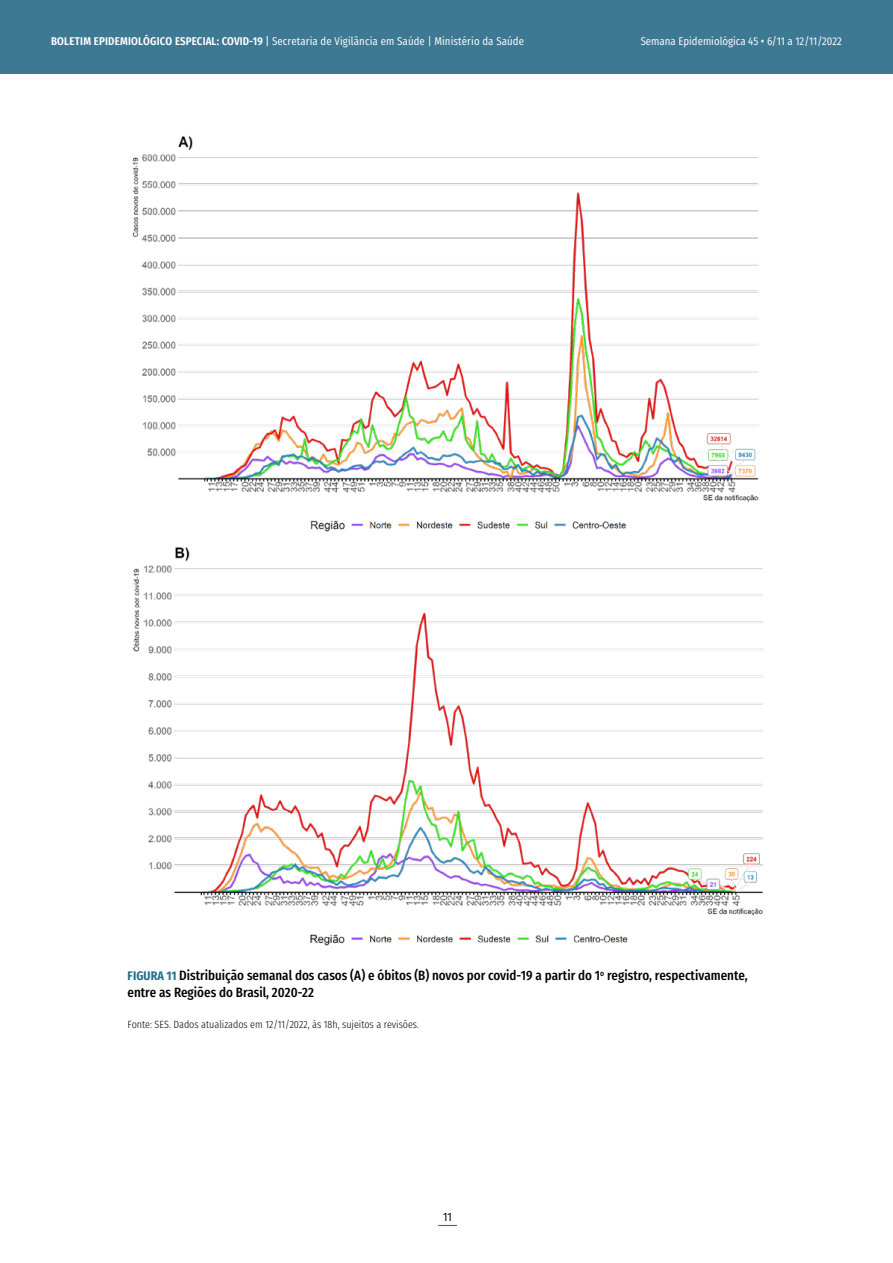
<style>
.page{position:relative;width:893px;height:1263px;background:#fff}
.page>*{position:absolute;margin:0;border:0;box-sizing:border-box;transform-origin:0 0}
.t1{font:500 13.5px/16.5px "Fira Sans Condensed";color:#000}
.t2{font:12px "Fira Sans Condensed";color:#000}
.t3{font:11.25px "Fira Sans Condensed";letter-spacing:.01em;color:#fff}
.t4{font:300 10.5px "Fira Sans Condensed";color:#000}
.s1{font-weight:600}
.s2{font-style:inherit}
.s3{font-weight:600;color:#e2e6eb}
.s4{font-weight:700;font-size:12.45px;color:#22708c}
</style>
<div class="page">
<div style="left:0;top:0;width:893px;height:74px;background:#3e7994"></div>
<svg style="left:438px;top:1225px;width:19px;height:1px"></svg>
<img style="left:132px;top:136px;width:627px;height:396px">
<img style="left:132px;top:547px;width:631px;height:399px">
<p class="t3" style="left:51px;top:30px;width:474px"><span class="s1">BOLETIM EPIDEMIOLÓGICO ESPECIAL: COVID-19</span> <span class="s2">|</span> Secretaria de Vigilância em Saúde | Ministério da Saúde</p>
<p class="t3" style="left:641px;top:30px;width:203px">Semana Epidemiológica 45 <span class="s3">•</span> 6/11 a 12/11/2022</p>
<p class="t1" style="left:128px;top:966px;width:622px"><span class="s4">FIGURA 11</span> Distribuição semanal dos casos (A) e óbitos (B) novos por covid-19 a partir do 1<sup>o</sup> registro, respectivamente, entre as Regiões do Brasil, 2020-22</p>
<p class="t4" style="left:128px;top:1014px;width:293px">Fonte: SES. Dados atualizados em 12/11/2022, às 18h, sujeitos a revisões.</p>
<p class="t2" style="left:443px;top:1205px;width:10px">11</p>
</div>
